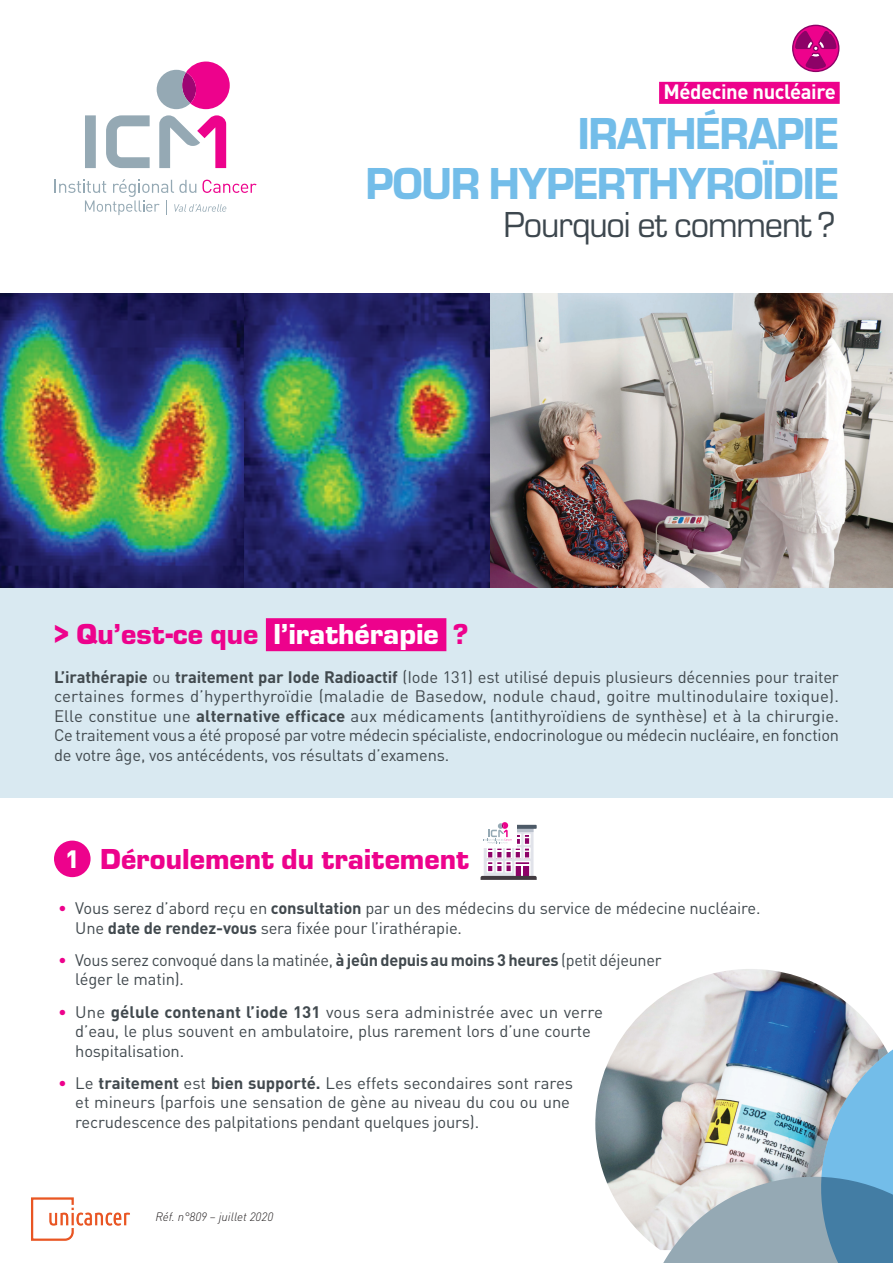
<style>
.page{position:relative;width:893px;height:1263px;background:#fff}
.page>*{position:absolute;margin:0;border:0;box-sizing:border-box;transform-origin:0 0}
.t1{font:46.5px/49.5px "Eurostile Hea";letter-spacing:-.03em;color:#73bde9;text-align:right}
.t2{font:37.5px "Eurostile";letter-spacing:-.03em;color:#3d474e}
.t3{font:900 30px "Eurostile";color:#ed028c}
.t4{font:700 20.4px "DINOT";letter-spacing:-.02em;color:#fff}
.t5{font:16.5px/19.5px "DINOT";letter-spacing:-.01em;color:#41494e}
.t6{font:italic 300 12px "DINOT";color:#231f20}
.s1{color:#fff}
.s2{font-weight:700}
.s3{font-family:"DINOT";font-size:24.75px;color:#fff}
.s4{color:#ed028c}
</style>
<div class="page">
<img style="left:595px;top:969px;width:240px;height:232px">
<div style="left:0;top:587px;width:893px;height:210px;background:#d9e9f1"></div>
<svg style="left:616px;top:994px;width:277px;height:269px;background:#9fb4c4"></svg>
<svg style="left:55px;top:179px;width:202px;height:36px"></svg>
<svg style="left:157px;top:62px;width:73px;height:47px"></svg>
<div style="left:85px;top:115px;width:11px;height:53px;background:#95a9b4"></div>
<svg style="left:106px;top:115px;width:44px;height:53px"></svg>
<svg style="left:159px;top:115px;width:67px;height:53px"></svg>
<div style="left:266px;top:618px;width:180px;height:33px;background:#ed028c"></div>
<div style="left:54px;top:840px;width:37px;height:37px;background:#ed028c;border-radius:50%"></div>
<img style="left:31px;top:1197px;width:99px;height:44px">
<img style="left:0;top:293px;width:893px;height:294px">
<div style="left:659px;top:82px;width:181px;height:22px;background:#ed028c"></div>
<svg style="left:481px;top:822px;width:55px;height:57px"></svg>
<svg style="left:792px;top:25px;width:47px;height:47px"></svg>
<p class="t4" style="left:663px;top:78px;width:174px">Médecine nucléaire</p>
<h1 class="t1" style="left:365px;top:110px;width:475px">IRATHÉRAPIE<br>POUR HYPERTHYROÏDIE</h1>
<h2 class="t2" style="left:504px;top:205px;width:334px">Pourquoi et comment ?</h2>
<h3 class="t3" style="left:54px;top:617px;width:416px">&gt; Qu’est-ce que <span class="s1">l’irathérapie</span> ?</h3>
<p class="t5" style="left:54px;top:667px;width:786px;text-align:justify"><span class="s2">L’irathérapie</span> ou <span class="s2">traitement par Iode Radioactif</span> (Iode 131) est utilisé depuis plusieurs décennies pour traiter certaines formes d’hyperthyroïdie (maladie de Basedow, nodule chaud, goitre multinodulaire toxique).<br>Elle constitue une <span class="s2">alternative efficace</span> aux médicaments (antithyroïdiens de synthèse) et à la chirurgie.<br>Ce traitement vous a été proposé par votre médecin spécialiste, endocrinologue ou médecin nucléaire, en fonction de votre âge, vos antécédents, vos résultats d’examens.</p>
<h3 class="t3" style="left:65px;top:842px;width:405px"><span class="s3">1</span> Déroulement du traitement</h3>
<p class="t5" style="left:75px;top:898px;width:687px;text-indent:-17px"><span class="s4">•</span> Vous serez d’abord reçu en <span class="s2">consultation</span> par un des médecins du service de médecine nucléaire.<br>Une <span class="s2">date de rendez-vous</span> sera fixée pour l’irathérapie.</p>
<p class="t5" style="left:75px;top:950px;width:588px;text-indent:-17px"><span class="s4">•</span> Vous serez convoqué dans la matinée, <span class="s2">à jeûn depuis au moins 3 heures</span> (petit déjeuner léger le matin).</p>
<p class="t5" style="left:75px;top:1002px;width:529px;text-indent:-17px"><span class="s4">•</span> Une <span class="s2">gélule contenant l’iode 131</span> vous sera administrée avec un verre d’eau, le plus souvent en ambulatoire, plus rarement lors d’une courte hospitalisation.</p>
<p class="t5" style="left:75px;top:1073px;width:499px;text-indent:-17px"><span class="s4">•</span> Le <span class="s2">traitement</span> est <span class="s2">bien supporté.</span> Les effets secondaires sont rares et mineurs (parfois une sensation de gène au niveau du cou ou une recrudescence des palpitations pendant quelques jours).</p>
<p class="t6" style="left:156px;top:1210px;width:119px">Réf. n°809 – juillet 2020</p>
</div>
